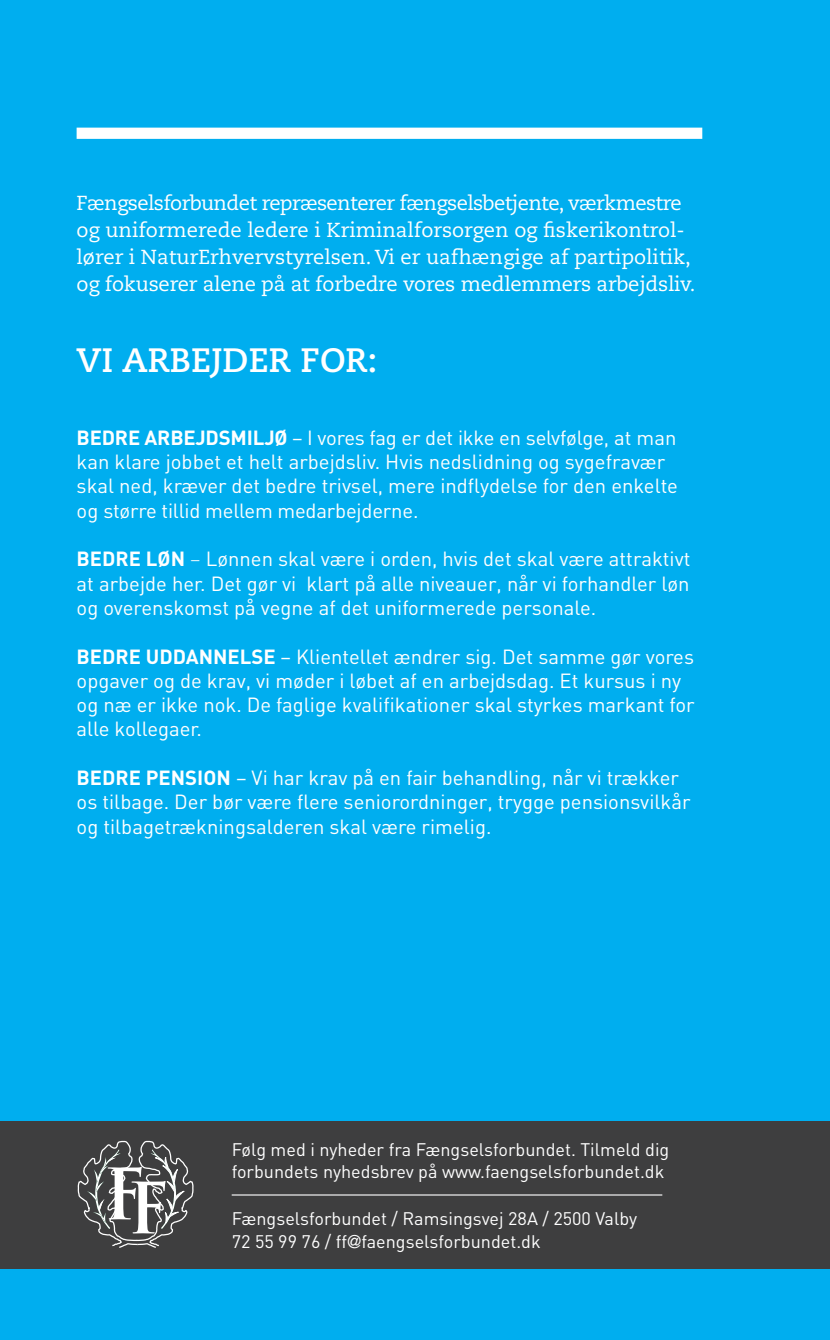
<style>
.page{position:relative;width:830px;height:1340px;background:#fff}
.page>*{position:absolute;margin:0;border:0;box-sizing:border-box;transform-origin:0 0}
.t1{font:700 33.75px "Caecilia";color:#fff}
.t2{font:20.25px/24.3px "DIN";color:#fff}
.t3{font:20.25px/27px "Caecilia";letter-spacing:-.01em;color:#fff}
.t4{font:18px/22.5px "DIN";color:#fff}
.s1{font-weight:700}
.s2{font-weight:300}
.s3{font-family:"Akzidenz Grotesk"}
</style>
<div class="page">
<div style="left:0;top:0;width:829px;height:1339px;background:#00aeef"></div>
<div style="left:0;top:1121px;width:829px;height:148px;background:#3e3e3f"></div>
<svg style="left:77px;top:1140px;width:117px;height:108px"></svg>
<div style="left:77px;top:128px;width:625px;height:11px;background:#fff"></div>
<hr style="left:231px;top:1194px;width:431px;height:1px;background:#fff">
<p class="t3" style="left:77px;top:189px;width:620px">Fængselsforbundet repræsenterer fængselsbetjente, værkmestre og uniformerede ledere i Kriminalforsorgen og fiskerikontrol&shy;lører i NaturErhvervstyrelsen. Vi er uafhængige af partipolitik, og fokuserer alene på at forbedre vores medlemmers arbejdsliv.</p>
<p class="t1" style="left:77px;top:340px;width:302px">VI ARBEJDER FOR:</p>
<p class="t2" style="left:77px;top:425px;width:602px"><span class="s1">BEDRE ARBEJDSMILJØ</span> – I vores fag er det ikke en selvfølge, at man kan klare jobbet et helt arbejdsliv. Hvis nedslidning og sygefravær skal ned, kræver det bedre trivsel, mere indflydelse for den enkelte og større tillid mellem medarbejderne.</p>
<p class="t2" style="left:77px;top:546px;width:615px;text-align:justify"><span class="s1">BEDRE LØN</span> <span class="s2">–</span> Lønnen skal være i orden, hvis det skal være attraktivt at arbejde her. Det gør vi klart på alle niveauer, når vi forhandler løn og overenskomst på vegne af det uniformerede personale.</p>
<p class="t2" style="left:77px;top:643px;width:619px"><span class="s1">BEDRE UDDANNELSE</span> – Klientellet ændrer sig. Det samme gør vores opgaver og de krav, vi møder i løbet af en arbejdsdag. Et kursus i ny og næ er ikke nok. De faglige kvalifikationer skal styrkes markant for alle kollegaer.</p>
<p class="t2" style="left:77px;top:765px;width:603px"><span class="s1">BEDRE PENSION</span> – Vi har krav på en fair behandling, når vi trækker</p>
<p class="t2" style="left:77px;top:789px;width:615px">os tilbage. Der bør være flere seniorordninger, trygge pensionsvilkår og tilbagetrækningsalderen skal være rimelig.</p>
<p class="t4" style="left:231px;top:1137px;width:439px">Følg med i nyheder fra Fængselsforbundet. Tilmeld dig forbundets nyhedsbrev på www.faengselsforbundet.dk</p>
<p class="t4" style="left:231px;top:1207px;width:407px">Fængselsforbundet / Ramsingsvej 28A / 2500 Valby</p>
<p class="t4" style="left:231px;top:1229px;width:310px">72 55 99 76 / ff<span class="s3">@</span>faengselsforbundet.dk</p>
</div>
